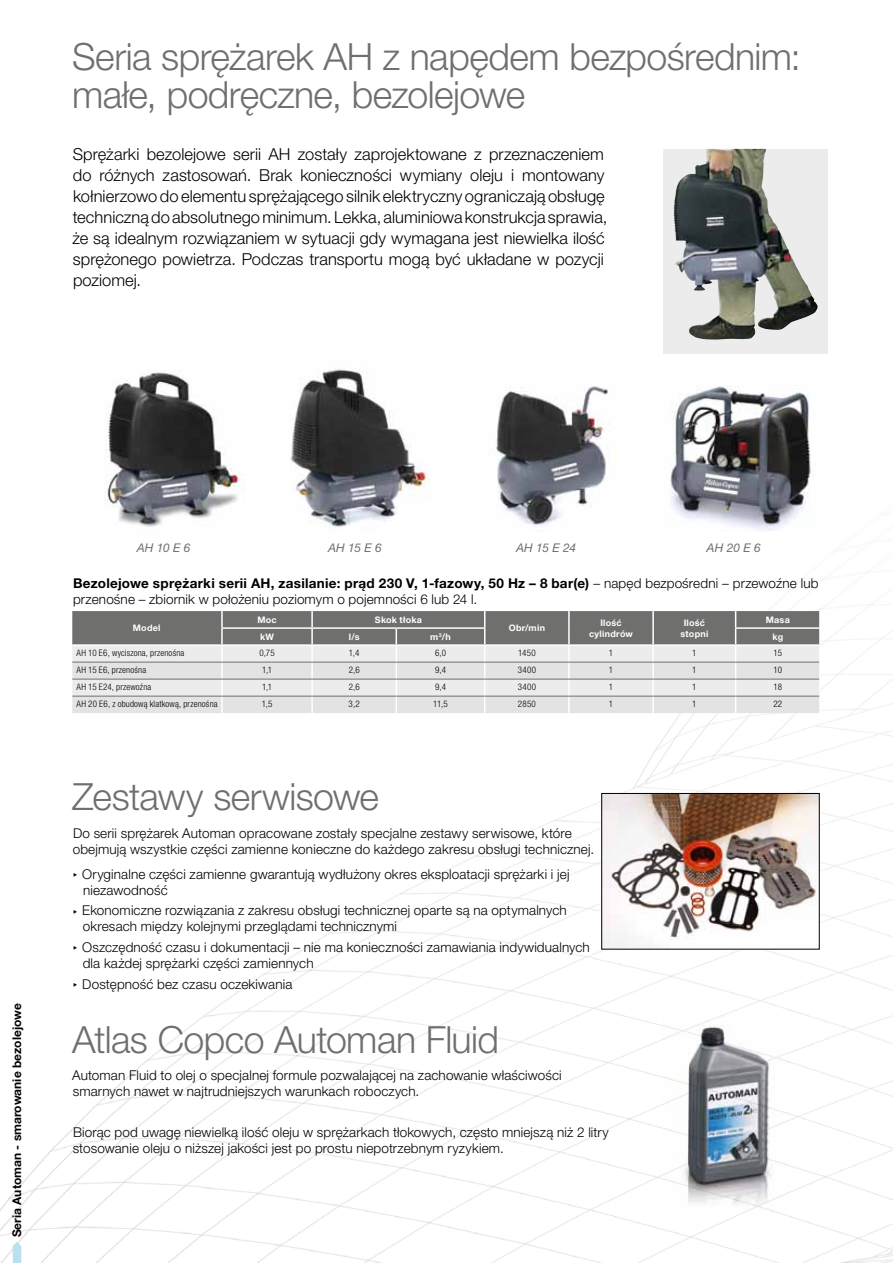
<style>
.page{position:relative;width:893px;height:1263px;background:#fff}
.page>*{position:absolute;margin:0;border:0;box-sizing:border-box;transform-origin:0 0}
.t1{font:300 37.5px/37.5px "Helvetica Neue LT Pro";letter-spacing:-.015em;color:#6f6f6e}
.t2{font:300 16.5px/21px "Helvetica Neue LT Pro";color:#000}
.t3{font:300 13.5px/16.2px "Helvetica Neue LT Pro";letter-spacing:.01em;color:#000}
.t4{font:700 12px "Helvetica Neue LT Pro";color:#000}
.t5{font:italic 12px "Helvetica Neue LT Pro";letter-spacing:.005em;color:#6f6f6e}
.t6{font:300 condensed 9px "Helvetica Neue LT Pro";letter-spacing:.02em;color:#000}
.t7{font:700 9px/10.8px "Helvetica Neue LT Pro";letter-spacing:.03em;color:#fff;text-align:center}
.s1{font-weight:700}
</style>
<div class="page">
<img style="left:0;top:148px;width:893px;height:1115px">
<img style="left:655px;top:385px;width:161px;height:146px">
<img style="left:96px;top:369px;width:149px;height:167px">
<img style="left:257px;top:359px;width:197px;height:175px">
<img style="left:480px;top:378px;width:143px;height:154px">
<svg style="left:663px;top:149px;width:165px;height:204px;background:#d5d6d4"></svg>
<img style="left:673px;top:149px;width:105px;height:191px">
<img style="left:663px;top:1017px;width:128px;height:196px">
<img style="left:603px;top:795px;width:214px;height:152px">
<div style="left:601px;top:793px;width:218px;height:156px;border:1px solid #000"></div>
<svg style="left:13px;top:1242px;width:8px;height:21px"></svg>
<svg style="left:72px;top:611px;width:749px;height:102px;background:#bebebe"></svg>
<hr style="left:221px;top:627px;width:91px;height:2px;background:#fff">
<hr style="left:312px;top:627px;width:84px;height:2px;background:#fff">
<hr style="left:396px;top:627px;width:89px;height:2px;background:#fff">
<hr style="left:735px;top:627px;width:86px;height:2px;background:#fff">
<hr style="left:72px;top:644px;width:150px;height:2px;background:#fff">
<hr style="left:222px;top:644px;width:90px;height:2px;background:#fff">
<hr style="left:312px;top:644px;width:84px;height:2px;background:#fff">
<hr style="left:396px;top:644px;width:89px;height:2px;background:#fff">
<hr style="left:485px;top:644px;width:84px;height:2px;background:#fff">
<hr style="left:569px;top:644px;width:84px;height:2px;background:#fff">
<hr style="left:653px;top:644px;width:83px;height:2px;background:#fff">
<hr style="left:736px;top:644px;width:85px;height:2px;background:#fff">
<hr style="left:72px;top:662px;width:150px;height:1px;background:#6f6f6e">
<hr style="left:222px;top:662px;width:90px;height:1px;background:#6f6f6e">
<hr style="left:312px;top:662px;width:84px;height:1px;background:#6f6f6e">
<hr style="left:396px;top:662px;width:89px;height:1px;background:#6f6f6e">
<hr style="left:485px;top:662px;width:84px;height:1px;background:#6f6f6e">
<hr style="left:569px;top:662px;width:84px;height:1px;background:#6f6f6e">
<hr style="left:653px;top:662px;width:83px;height:1px;background:#6f6f6e">
<hr style="left:736px;top:662px;width:83px;height:1px;background:#6f6f6e">
<hr style="left:72px;top:679px;width:150px;height:1px;background:#6f6f6e">
<hr style="left:222px;top:679px;width:90px;height:1px;background:#6f6f6e">
<hr style="left:312px;top:679px;width:84px;height:1px;background:#6f6f6e">
<hr style="left:396px;top:679px;width:89px;height:1px;background:#6f6f6e">
<hr style="left:485px;top:679px;width:84px;height:1px;background:#6f6f6e">
<hr style="left:569px;top:679px;width:84px;height:1px;background:#6f6f6e">
<hr style="left:653px;top:679px;width:83px;height:1px;background:#6f6f6e">
<hr style="left:736px;top:679px;width:83px;height:1px;background:#6f6f6e">
<hr style="left:72px;top:696px;width:150px;height:1px;background:#6f6f6e">
<hr style="left:222px;top:696px;width:90px;height:1px;background:#6f6f6e">
<hr style="left:312px;top:696px;width:84px;height:1px;background:#6f6f6e">
<hr style="left:396px;top:696px;width:89px;height:1px;background:#6f6f6e">
<hr style="left:485px;top:696px;width:84px;height:1px;background:#6f6f6e">
<hr style="left:569px;top:696px;width:84px;height:1px;background:#6f6f6e">
<hr style="left:653px;top:696px;width:83px;height:1px;background:#6f6f6e">
<hr style="left:736px;top:696px;width:83px;height:1px;background:#6f6f6e">
<svg style="left:74px;top:873px;width:3px;height:4px"></svg>
<svg style="left:74px;top:909px;width:3px;height:4px"></svg>
<svg style="left:74px;top:946px;width:3px;height:4px"></svg>
<svg style="left:74px;top:983px;width:3px;height:4px"></svg>
<h1 class="t1" style="left:72px;top:37px;width:730px">Seria sprężarek AH z napędem bezpośrednim: małe, podręczne, bezolejowe</h1>
<p class="t2" style="left:72px;top:143px;width:537px">Sprężarki bezolejowe serii AH zostały zaprojektowane z przeznaczeniem do różnych zastosowań. Brak konieczności wymiany oleju i montowany kołnierzowo do elementu sprężającego silnik elektryczny ograniczają obsługę techniczną do absolutnego minimum. Lekka, aluminiowa konstrukcja sprawia, że są idealnym rozwiązaniem w sytuacji gdy wymagana jest niewielka ilość sprężonego powietrza. Podczas transportu mogą być układane w pozycji poziomej.</p>
<p class="t4" style="left:10px;top:1237px;width:236px;rotate:-90deg">Seria Automan - smarowanie bezolejowe</p>
<p class="t5" style="left:137px;top:541px;width:55px">AH 10 E 6</p>
<p class="t5" style="left:328px;top:541px;width:55px">AH 15 E 6</p>
<p class="t5" style="left:516px;top:541px;width:62px">AH 15 E 24</p>
<p class="t5" style="left:706px;top:541px;width:56px">AH 20 E 6</p>
<p class="t3" style="left:73px;top:575px;width:747px"><span class="s1">Bezolejowe sprężarki serii AH, zasilanie: prąd 230 V, 1-fazowy, 50 Hz – 8 bar(e)</span> – napęd bezpośredni – przewoźne lub przenośne – zbiornik w położeniu poziomym o pojemności 6 lub 24 l.</p>
<p class="t7" style="left:133px;top:622px;width:29px">Model</p>
<p class="t7" style="left:257px;top:614px;width:21px">Moc</p>
<p class="t7" style="left:375px;top:614px;width:49px">Skok tłoka</p>
<p class="t7" style="left:509px;top:622px;width:38px">Obr/min</p>
<p class="t7" style="left:589px;top:617px;width:45px">Ilość cylindrów</p>
<p class="t7" style="left:680px;top:617px;width:30px">Ilość stopni</p>
<p class="t7" style="left:766px;top:614px;width:26px">Masa</p>
<p class="t7" style="left:260px;top:631px;width:15px">kW</p>
<p class="t7" style="left:349px;top:631px;width:12px">l/s</p>
<p class="t7" style="left:430px;top:631px;width:22px">m<sup>3</sup>/h</p>
<p class="t7" style="left:772px;top:631px;width:12px">kg</p>
<p class="t6" style="left:77px;top:647px;width:109px">AH 10 E6, wyciszona, przenośna</p>
<p class="t6" style="left:259px;top:647px;width:17px">0,75</p>
<p class="t6" style="left:349px;top:647px;width:12px">1,4</p>
<p class="t6" style="left:435px;top:647px;width:13px">6,0</p>
<p class="t6" style="left:518px;top:647px;width:19px">1450</p>
<p class="t6" style="left:609px;top:647px;width:6px">1</p>
<p class="t6" style="left:692px;top:647px;width:6px">1</p>
<p class="t6" style="left:774px;top:647px;width:10px">15</p>
<p class="t6" style="left:77px;top:664px;width:71px">AH 15 E6, przenośna</p>
<p class="t6" style="left:262px;top:664px;width:12px">1,1</p>
<p class="t6" style="left:349px;top:664px;width:13px">2,6</p>
<p class="t6" style="left:435px;top:664px;width:12px">9,4</p>
<p class="t6" style="left:518px;top:664px;width:20px">3400</p>
<p class="t6" style="left:609px;top:664px;width:6px">1</p>
<p class="t6" style="left:692px;top:664px;width:6px">1</p>
<p class="t6" style="left:774px;top:664px;width:10px">10</p>
<p class="t6" style="left:77px;top:681px;width:76px">AH 15 E24, przewoźna</p>
<p class="t6" style="left:262px;top:681px;width:12px">1,1</p>
<p class="t6" style="left:349px;top:681px;width:13px">2,6</p>
<p class="t6" style="left:435px;top:681px;width:12px">9,4</p>
<p class="t6" style="left:518px;top:681px;width:20px">3400</p>
<p class="t6" style="left:609px;top:681px;width:6px">1</p>
<p class="t6" style="left:692px;top:681px;width:6px">1</p>
<p class="t6" style="left:774px;top:681px;width:10px">18</p>
<p class="t6" style="left:77px;top:698px;width:143px">AH 20 E6, z obudową klatkową, przenośna</p>
<p class="t6" style="left:262px;top:698px;width:12px">1,5</p>
<p class="t6" style="left:349px;top:698px;width:13px">3,2</p>
<p class="t6" style="left:433px;top:698px;width:16px">11,5</p>
<p class="t6" style="left:518px;top:698px;width:20px">2850</p>
<p class="t6" style="left:609px;top:698px;width:6px">1</p>
<p class="t6" style="left:692px;top:698px;width:6px">1</p>
<p class="t6" style="left:773px;top:698px;width:10px">22</p>
<h1 class="t1" style="left:72px;top:777px;width:308px">Zestawy serwisowe</h1>
<p class="t3" style="left:73px;top:824px;width:523px">Do serii sprężarek Automan opracowane zostały specjalne zestawy serwisowe, które obejmują wszystkie części zamienne konieczne do każdego zakresu obsługi technicznej.</p>
<p class="t3" style="left:82px;top:865px;width:489px">Oryginalne części zamienne gwarantują wydłużony okres eksploatacji sprężarki i jej niezawodność</p>
<p class="t3" style="left:82px;top:902px;width:486px">Ekonomiczne rozwiązania z zakresu obsługi technicznej oparte są na optymalnych okresach między kolejnymi przeglądami technicznymi</p>
<p class="t3" style="left:82px;top:939px;width:509px">Oszczędność czasu i dokumentacji – nie ma konieczności zamawiania indywidualnych dla każdej sprężarki części zamiennych</p>
<p class="t3" style="left:82px;top:975px;width:212px">Dostępność bez czasu oczekiwania</p>
<h1 class="t1" style="left:72px;top:1020px;width:428px">Atlas Copco Automan Fluid</h1>
<p class="t3" style="left:72px;top:1066px;width:491px">Automan Fluid to olej o specjalnej formule pozwalającej na zachowanie właściwości smarnych nawet w najtrudniejszych warunkach roboczych.</p>
<p class="t3" style="left:73px;top:1124px;width:537px">Biorąc pod uwagę niewielką ilość oleju w sprężarkach tłokowych, często mniejszą niż 2 litry stosowanie oleju o niższej jakości jest po prostu niepotrzebnym ryzykiem.</p>
</div>
